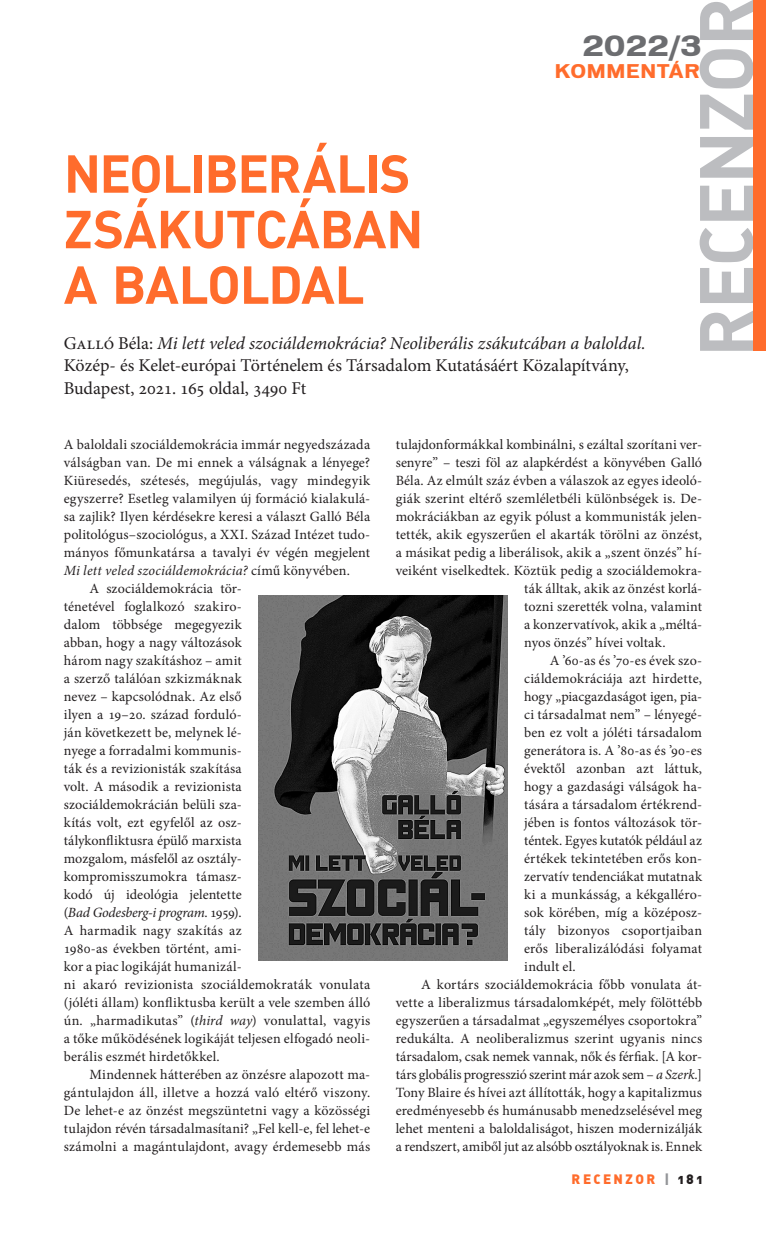
<style>
.page{position:relative;width:766px;height:1234px;background:#fff}
.page>*{position:absolute;margin:0;border:0;box-sizing:border-box;transform-origin:0 0}
.t1{font:700 74.7px "DIN Alt PFL";letter-spacing:.02em;color:#bcbdc0}
.t2{font:700 52.5px/55.5px "DINPFL";letter-spacing:.025em;color:#ff6c2c}
.t3{font:700 26.7px "Vonnes PFL";color:#6c6d70}
.t4{font:18px/22.5px "Minion Pro";letter-spacing:-.01em;color:#231f20}
.t5{font:700 18px "Vonnes PFL";letter-spacing:.065em;color:#ff6c2c}
.t6{font:14.1px "Minion Pro";letter-spacing:.01em;color:#231f20}
.t7{font:italic 14.1px "Minion Pro";letter-spacing:.01em;color:#231f20}
.t8{font:italic 14.1px "Minion Pro";letter-spacing:-.02em;color:#231f20}
.t9{font:13.5px "DIN Alt Blk PFL";letter-spacing:.2em;color:#ff6c2c}
.s1{font-style:italic}
.s2{font-style:normal}
.s3{color:#939598}
.s4{color:#231f20}
</style>
<div class="page">
<div style="left:753px;top:0;width:12px;height:351px;background:#ff6c2c"></div>
<img style="left:259px;top:595px;width:248px;height:365px">
<h1 class="t1" style="left:677px;top:357px;width:359px;rotate:-90deg">RECENZOR</h1>
<h3 class="t3" style="left:582px;top:30px;width:120px">2022/3</h3>
<p class="t5" style="left:554px;top:60px;width:145px">KOMMENTÁR</p>
<h2 class="t2" style="left:64px;top:144px;width:358px">NEOLIBERÁLIS<br>ZSÁKUTCÁBAN<br>A BALOLDAL</h2>
<p class="t4" style="left:64px;top:332px;width:583px">Galló Béla: <span class="s1">Mi lett veled szociáldemokrácia? Neoliberális zsákutcában a baloldal.<br></span>Közép- és Kelet-európai Történelem és Társadalom Kutatásáért Közalapítvány,<br>Budapest, 2021. 165 oldal, 3490 Ft</p>
<p class="t6" style="left:64px;top:434px;width:308px">A baloldali szociáldemokrácia immár negyedszázada</p>
<p class="t6" style="left:64px;top:452px;width:308px">válságban van. De mi ennek a válságnak a lényege?</p>
<p class="t6" style="left:64px;top:470px;width:308px">Kiüresedés, szétesés, megújulás, vagy mindegyik</p>
<p class="t6" style="left:64px;top:488px;width:308px">egyszerre? Esetleg valamilyen új formáció kialakulá-</p>
<p class="t6" style="left:64px;top:506px;width:308px">sa zajlik? Ilyen kérdésekre keresi a választ Galló Béla</p>
<p class="t6" style="left:64px;top:524px;width:308px">politológus–szociológus, a XXI. Század Intézet tudo-</p>
<p class="t6" style="left:64px;top:542px;width:308px">mányos főmunkatársa a tavalyi év végén megjelent</p>
<p class="t7" style="left:64px;top:560px;width:287px">Mi lett veled szociáldemokrácia? <span class="s2">című könyvében.</span></p>
<p class="t6" style="left:89px;top:578px;width:154px">A szociáldemokrácia tör-</p>
<p class="t6" style="left:64px;top:596px;width:179px">ténetével foglalkozó szakiro-</p>
<p class="t6" style="left:64px;top:614px;width:179px">dalom többsége megegyezik</p>
<p class="t6" style="left:64px;top:632px;width:179px">abban, hogy a nagy változások</p>
<p class="t6" style="left:64px;top:650px;width:179px">három nagy szakításhoz – amit</p>
<p class="t6" style="left:64px;top:668px;width:179px">a szerző találóan szkizmáknak</p>
<p class="t6" style="left:64px;top:686px;width:179px">nevez – kapcsolódnak. Az első</p>
<p class="t6" style="left:64px;top:704px;width:179px">ilyen a 19–20. század forduló-</p>
<p class="t6" style="left:64px;top:722px;width:179px">ján következett be, melynek lé-</p>
<p class="t6" style="left:64px;top:740px;width:179px">nyege a forradalmi kommunis-</p>
<p class="t6" style="left:64px;top:758px;width:179px">ták és a revizionisták szakítása</p>
<p class="t6" style="left:64px;top:776px;width:179px">volt. A második a revizionista</p>
<p class="t6" style="left:64px;top:794px;width:179px">szociáldemokrácián belüli sza-</p>
<p class="t6" style="left:64px;top:812px;width:179px">kítás volt, ezt egyfelől az osz-</p>
<p class="t6" style="left:64px;top:830px;width:179px">tálykonfliktusra épülő marxista</p>
<p class="t6" style="left:64px;top:848px;width:179px">mozgalom, másfelől az osztály-</p>
<p class="t6" style="left:64px;top:866px;width:179px">kompromisszumokra támasz-</p>
<p class="t6" style="left:64px;top:884px;width:179px">kodó új ideológia jelentette</p>
<p class="t8" style="left:64px;top:902px;width:179px"><span class="s2">(</span>Bad Godesberg-i program<span class="s2">. 1959).</span></p>
<p class="t6" style="left:64px;top:920px;width:179px">A harmadik nagy szakítás az</p>
<p class="t6" style="left:64px;top:938px;width:179px">1980-as években történt, ami-</p>
<p class="t6" style="left:64px;top:956px;width:179px">kor a piac logikáját humanizál-</p>
<p class="t6" style="left:64px;top:974px;width:308px">ni akaró revizionista szociáldemokraták vonulata</p>
<p class="t6" style="left:64px;top:992px;width:308px">(jóléti állam) konfliktusba került a vele szemben álló</p>
<p class="t6" style="left:64px;top:1010px;width:308px">ún. „harmadikutas” (<span class="s1">third way</span>) vonulattal, vagyis</p>
<p class="t6" style="left:64px;top:1028px;width:308px">a tőke működésének logikáját teljesen elfogadó neoli-</p>
<p class="t6" style="left:64px;top:1046px;width:157px">berális eszmét hirdetőkkel.</p>
<p class="t6" style="left:89px;top:1064px;width:282px">Mindennek hátterében az önzésre alapozott ma-</p>
<p class="t6" style="left:64px;top:1082px;width:308px">gántulajdon áll, illetve a hozzá való eltérő viszony.</p>
<p class="t6" style="left:64px;top:1100px;width:308px">De lehet-e az önzést megszüntetni vagy a közösségi</p>
<p class="t6" style="left:64px;top:1118px;width:308px">tulajdon révén társadalmasítani? „Fel kell-e, fel lehet-e</p>
<p class="t6" style="left:64px;top:1136px;width:308px">számolni a magántulajdont, avagy érdemesebb más</p>
<p class="t6" style="left:395px;top:434px;width:308px">tulajdonformákkal kombinálni, s ezáltal szorítani ver-</p>
<p class="t6" style="left:395px;top:452px;width:308px">senyre” – teszi föl az alapkérdést a könyvében Galló</p>
<p class="t6" style="left:395px;top:470px;width:308px">Béla. Az elmúlt száz évben a válaszok az egyes ideoló-</p>
<p class="t6" style="left:395px;top:488px;width:308px">giák szerint eltérő szemléletbéli különbségek is. De-</p>
<p class="t6" style="left:395px;top:506px;width:308px">mokráciákban az egyik pólust a kommunisták jelen-</p>
<p class="t6" style="left:395px;top:524px;width:308px">tették, akik egyszerűen el akarták törölni az önzést,</p>
<p class="t6" style="left:395px;top:542px;width:308px">a másikat pedig a liberálisok, akik a „szent önzés” hí-</p>
<p class="t6" style="left:395px;top:560px;width:308px">veiként viselkedtek. Köztük pedig a szociáldemokra-</p>
<p class="t6" style="left:524px;top:578px;width:179px">ták álltak, akik az önzést korlá-</p>
<p class="t6" style="left:524px;top:596px;width:179px">tozni szerették volna, valamint</p>
<p class="t6" style="left:524px;top:614px;width:179px">a konzervatívok, akik a „méltá-</p>
<p class="t6" style="left:524px;top:632px;width:143px">nyos önzés” hívei voltak.</p>
<p class="t6" style="left:549px;top:650px;width:154px">A ’60-as és ’70-es évek szo-</p>
<p class="t6" style="left:524px;top:668px;width:179px">ciáldemokráciája azt hirdette,</p>
<p class="t6" style="left:524px;top:686px;width:179px">hogy „piacgazdaságot igen, pia-</p>
<p class="t6" style="left:524px;top:704px;width:179px">ci társadalmat nem” – lényegé-</p>
<p class="t6" style="left:524px;top:722px;width:179px">ben ez volt a jóléti társadalom</p>
<p class="t6" style="left:524px;top:740px;width:179px">generátora is. A ’80-as és ’90-es</p>
<p class="t6" style="left:524px;top:758px;width:179px">évektől azonban azt láttuk,</p>
<p class="t6" style="left:524px;top:776px;width:179px">hogy a gazdasági válságok ha-</p>
<p class="t6" style="left:524px;top:794px;width:179px">tására a társadalom értékrend-</p>
<p class="t6" style="left:524px;top:812px;width:179px">jében is fontos változások tör-</p>
<p class="t6" style="left:524px;top:830px;width:179px">téntek. Egyes kutatók például az</p>
<p class="t6" style="left:524px;top:848px;width:179px">értékek tekintetében erős kon-</p>
<p class="t6" style="left:524px;top:866px;width:179px">zervatív tendenciákat mutatnak</p>
<p class="t6" style="left:524px;top:884px;width:179px">ki a munkásság, a kékgalléro-</p>
<p class="t6" style="left:524px;top:902px;width:179px">sok körében, míg a középosz-</p>
<p class="t6" style="left:524px;top:920px;width:179px">tály bizonyos csoportjaiban</p>
<p class="t6" style="left:524px;top:938px;width:179px">erős liberalizálódási folyamat</p>
<p class="t6" style="left:524px;top:956px;width:53px">indult el.</p>
<p class="t6" style="left:421px;top:974px;width:282px">A kortárs szociáldemokrácia főbb vonulata át-</p>
<p class="t6" style="left:395px;top:992px;width:308px">vette a liberalizmus társadalomképét, mely fölöttébb</p>
<p class="t6" style="left:395px;top:1010px;width:308px">egyszerűen a társadalmat „egyszemélyes csoportokra”</p>
<p class="t6" style="left:395px;top:1028px;width:308px">redukálta. A neoliberalizmus szerint ugyanis nincs</p>
<p class="t6" style="left:395px;top:1046px;width:308px">társadalom, csak nemek vannak, nők és férfiak. [A kor-</p>
<p class="t6" style="left:395px;top:1064px;width:308px">társ globális progresszió szerint már azok sem – <span class="s1">a Szerk.</span>]</p>
<p class="t6" style="left:395px;top:1082px;width:308px">Tony Blaire és hívei azt állították, hogy a kapitalizmus</p>
<p class="t6" style="left:395px;top:1100px;width:308px">eredményesebb és humánusabb menedzselésével meg</p>
<p class="t6" style="left:395px;top:1118px;width:308px">lehet menteni a baloldaliságot, hiszen modernizálják</p>
<p class="t6" style="left:395px;top:1136px;width:308px">a rendszert, amiből jut az alsóbb osztályoknak is. Ennek</p>
<p class="t9" style="left:571px;top:1169px;width:132px">RECENZOR <span class="s3">|</span> <span class="s4">181</span></p>
</div>
